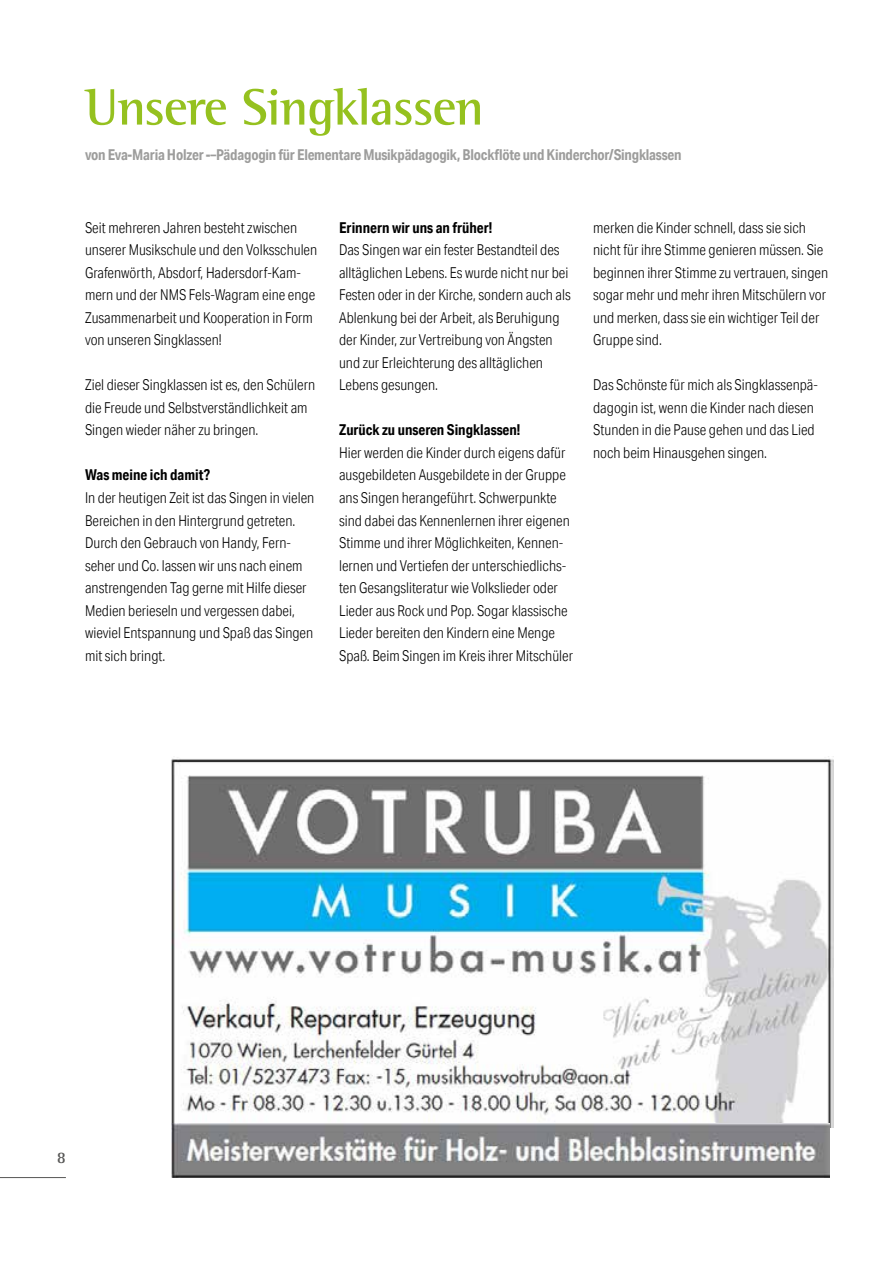
<style>
.page{position:relative;width:893px;height:1263px;background:#fff}
.page>*{position:absolute;margin:0;border:0;box-sizing:border-box;transform-origin:0 0}
.t1{font:700 52.5px "Rotis Semi Serif";letter-spacing:-.02em;color:#95c11f}
.t2{font:700 16.5px "Rotis Semi Serif";color:#575756}
.t3{font:300 15px/22.5px "Aktiv Grotesk Cd";color:#000}
.t4{font:700 15px "Aktiv Grotesk Cd";letter-spacing:-.015em;color:#9d9d9c}
.t5{font:700 15px "Aktiv Grotesk Cd";color:#000}
</style>
<div class="page">
<img style="left:172px;top:758px;width:661px;height:369px">
<img style="left:172px;top:1124px;width:658px;height:54px">
<hr style="left:0;top:1177px;width:66px;height:1px;background:#575756">
<h1 class="t1" style="left:85px;top:75px;width:400px">Unsere Singklassen</h1>
<p class="t4" style="left:85px;top:145px;width:598px">von Eva-Maria Holzer -–Pädagogin für Elementare Musikpädagogik, Blockflöte und Kinderchor/Singklassen</p>
<p class="t3" style="left:85px;top:216px;width:234px">Seit mehreren Jahren besteht zwischen unserer Musikschule und den Volksschulen Grafenwörth, Absdorf, Hadersdorf-Kam&shy;mern und der NMS Fels-Wagram eine enge Zusammenarbeit und Kooperation in Form von unseren Singklassen!</p>
<p class="t3" style="left:85px;top:374px;width:232px">Ziel dieser Singklassen ist es, den Schülern die Freude und Selbstverständlichkeit am<br>Singen wieder näher zu bringen.</p>
<p class="t5" style="left:85px;top:466px;width:127px">Was meine ich damit?</p>
<p class="t3" style="left:85px;top:486px;width:231px">In der heutigen Zeit ist das Singen in vielen Bereichen in den Hintergrund getreten.<br>Durch den Gebrauch von Handy, Fern&shy;seher und Co. lassen wir uns nach einem anstrengenden Tag gerne mit Hilfe dieser Medien berieseln und vergessen dabei, wieviel Entspannung und Spaß das Singen mit sich bringt.</p>
<p class="t5" style="left:339px;top:218px;width:155px">Erinnern wir uns an früher!</p>
<p class="t3" style="left:339px;top:239px;width:233px">Das Singen war ein fester Bestandteil des alltäglichen Lebens. Es wurde nicht nur bei Festen oder in der Kirche, sondern auch als Ablenkung bei der Arbeit, als Beruhigung der Kinder, zur Vertreibung von Ängsten und zur Erleichterung des alltäglichen Lebens gesungen.</p>
<p class="t5" style="left:339px;top:421px;width:183px">Zurück zu unseren Singklassen!</p>
<p class="t3" style="left:339px;top:441px;width:236px">Hier werden die Kinder durch eigens dafür ausgebildeten Ausgebildete in der Gruppe ans Singen herangeführt. Schwerpunkte sind dabei das Kennenlernen ihrer eigenen Stimme und ihrer Möglichkeiten, Kennen&shy;lernen und Vertiefen der unterschiedlichs&shy;ten Gesangsliteratur wie Volkslieder oder Lieder aus Rock und Pop. Sogar klassische Lieder bereiten den Kindern eine Menge Spaß. Beim Singen im Kreis ihrer Mitschüler</p>
<p class="t3" style="left:593px;top:216px;width:236px">merken die Kinder schnell, dass sie sich nicht für ihre Stimme genieren müssen. Sie beginnen ihrer Stimme zu vertrauen, singen sogar mehr und mehr ihren Mitschülern vor und merken, dass sie ein wichtiger Teil der Gruppe sind.</p>
<p class="t3" style="left:593px;top:374px;width:226px">Das Schönste für mich als Singklassenpä&shy;dagogin ist, wenn die Kinder nach diesen Stunden in die Pause gehen und das Lied noch beim Hinausgehen singen.</p>
<p class="t2" style="left:57px;top:1148px;width:11px">8</p>
</div>
